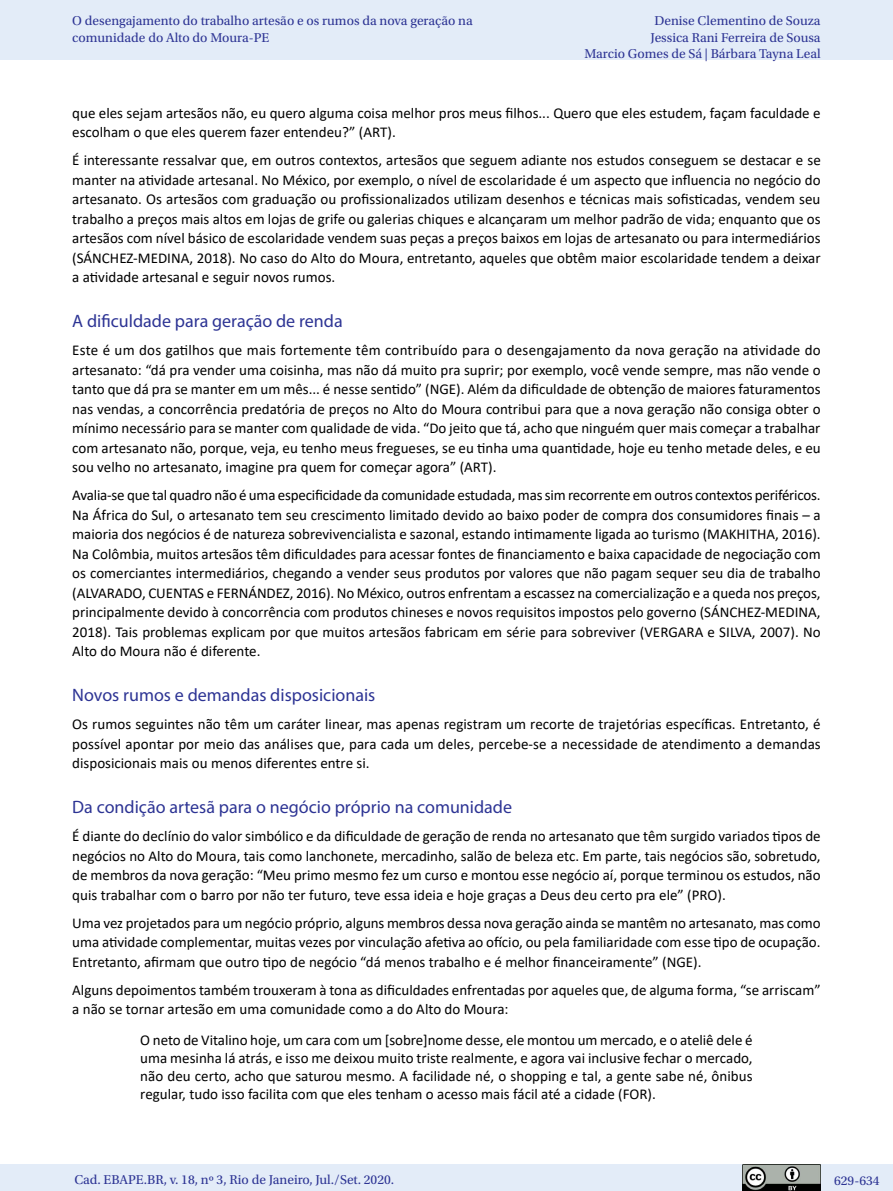
<style>
.page{position:relative;width:893px;height:1191px;background:#fff}
.page>*{position:absolute;margin:0;border:0;box-sizing:border-box;transform-origin:0 0}
.t1{font:18px "Myriad Pro";color:#2d3494}
.t2{font:15px/19.5px "Calibri";color:#000;text-align:justify}
.t3{font:13.5px/16.5px "Utopia Std";color:#2d3494}
</style>
<div class="page">
<div style="left:0;top:0;width:893px;height:60px;background:#e3ecf8"></div>
<div style="left:0;top:1164px;width:893px;height:27px;background:#e3ecf8"></div>
<img style="left:743px;top:1164px;width:78px;height:27px">
<p class="t3" style="left:72px;top:13px;width:402px">O desengajamento do trabalho artesão e os rumos da nova geração na comunidade do Alto do Moura-PE</p>
<p class="t3" style="left:584px;top:13px;width:238px;text-align:right">Denise Clementino de Souza<br>Jessica Rani Ferreira de Sousa<br>Marcio Gomes de Sá | Bárbara Tayna Leal</p>
<p class="t2" style="left:72px;top:102px;width:750px">que eles sejam artesãos não, eu quero alguma coisa melhor pros meus filhos... Quero que eles estudem, façam faculdade e escolham o que eles querem fazer entendeu?” (ART).</p>
<p class="t2" style="left:72px;top:150px;width:750px">É interessante ressalvar que, em outros contextos, artesãos que seguem adiante nos estudos conseguem se destacar e se manter na atividade artesanal. No México, por exemplo, o nível de escolaridade é um aspecto que influencia no negócio do artesanato. Os artesãos com graduação ou profissionalizados utilizam desenhos e técnicas mais sofisticadas, vendem seu trabalho a preços mais altos em lojas de grife ou galerias chiques e alcançaram um melhor padrão de vida; enquanto que os artesãos com nível básico de escolaridade vendem suas peças a preços baixos em lojas de artesanato ou para intermediários (SÁNCHEZ-MEDINA, 2018). No caso do Alto do Moura, entretanto, aqueles que obtêm maior escolaridade tendem a deixar a atividade artesanal e seguir novos rumos.</p>
<p class="t1" style="left:72px;top:310px;width:272px">A dificuldade para geração de renda</p>
<p class="t2" style="left:72px;top:340px;width:750px">Este é um dos gatilhos que mais fortemente têm contribuído para o desengajamento da nova geração na atividade do artesanato: “dá pra vender uma coisinha, mas não dá muito pra suprir; por exemplo, você vende sempre, mas não vende o tanto que dá pra se manter em um mês... é nesse sentido” (NGE). Além da dificuldade de obtenção de maiores faturamentos nas vendas, a concorrência predatória de preços no Alto do Moura contribui para que a nova geração não consiga obter o mínimo necessário para se manter com qualidade de vida. “Do jeito que tá, acho que ninguém quer mais começar a trabalhar com artesanato não, porque, veja, eu tenho meus fregueses, se eu tinha uma quantidade, hoje eu tenho metade deles, e eu sou velho no artesanato, imagine pra quem for começar agora” (ART).</p>
<p class="t2" style="left:72px;top:485px;width:750px">Avalia-se que tal quadro não é uma especificidade da comunidade estudada, mas sim recorrente em outros contextos periféricos.<br>Na África do Sul, o artesanato tem seu crescimento limitado devido ao baixo poder de compra dos consumidores finais – a maioria dos negócios é de natureza sobrevivencialista e sazonal, estando intimamente ligada ao turismo (MAKHITHA, 2016).<br>Na Colômbia, muitos artesãos têm dificuldades para acessar fontes de financiamento e baixa capacidade de negociação com os comerciantes intermediários, chegando a vender seus produtos por valores que não pagam sequer seu dia de trabalho (ALVARADO, CUENTAS e FERNÁNDEZ, 2016). No México, outros enfrentam a escassez na comercialização e a queda nos preços, principalmente devido à concorrência com produtos chineses e novos requisitos impostos pelo governo (SÁNCHEZ-MEDINA, 2018). Tais problemas explicam por que muitos artesãos fabricam em série para sobreviver (VERGARA e SILVA, 2007). No Alto do Moura não é diferente.</p>
<p class="t1" style="left:72px;top:684px;width:305px">Novos rumos e demandas disposicionais</p>
<p class="t2" style="left:72px;top:714px;width:750px">Os rumos seguintes não têm um caráter linear, mas apenas registram um recorte de trajetórias específicas. Entretanto, é possível apontar por meio das análises que, para cada um deles, percebe-se a necessidade de atendimento a demandas disposicionais mais ou menos diferentes entre si.</p>
<p class="t1" style="left:72px;top:796px;width:441px">Da condição artesã para o negócio próprio na comunidade</p>
<p class="t2" style="left:72px;top:826px;width:750px">É diante do declínio do valor simbólico e da dificuldade de geração de renda no artesanato que têm surgido variados tipos de negócios no Alto do Moura, tais como lanchonete, mercadinho, salão de beleza etc. Em parte, tais negócios são, sobretudo, de membros da nova geração: “Meu primo mesmo fez um curso e montou esse negócio aí, porque terminou os estudos, não quis trabalhar com o barro por não ter futuro, teve essa ideia e hoje graças a Deus deu certo pra ele” (PRO).</p>
<p class="t2" style="left:72px;top:913px;width:750px">Uma vez projetados para um negócio próprio, alguns membros dessa nova geração ainda se mantêm no artesanato, mas como uma atividade complementar, muitas vezes por vinculação afetiva ao ofício, ou pela familiaridade com esse tipo de ocupação.<br>Entretanto, afirmam que outro tipo de negócio “dá menos trabalho e é melhor financeiramente” (NGE).</p>
<p class="t2" style="left:72px;top:980px;width:750px">Alguns depoimentos também trouxeram à tona as dificuldades enfrentadas por aqueles que, de alguma forma, “se arriscam” a não se tornar artesão em uma comunidade como a do Alto do Moura:</p>
<p class="t2" style="left:140px;top:1031px;width:614px;line-height:18px">O neto de Vitalino hoje, um cara com um [sobre]nome desse, ele montou um mercado, e o ateliê dele é uma mesinha lá atrás, e isso me deixou muito triste realmente, e agora vai inclusive fechar o mercado, não deu certo, acho que saturou mesmo. A facilidade né, o shopping e tal, a gente sabe né, ônibus regular, tudo isso facilita com que eles tenham o acesso mais fácil até a cidade (FOR).</p>
<p class="t3" style="left:74px;top:1171px;width:321px">Cad. EBAPE.BR, v. 18, nº 3, Rio de Janeiro, Jul./Set. 2020.</p>
<p class="t3" style="left:834px;top:1172px;width:47px">629-634</p>
</div>
